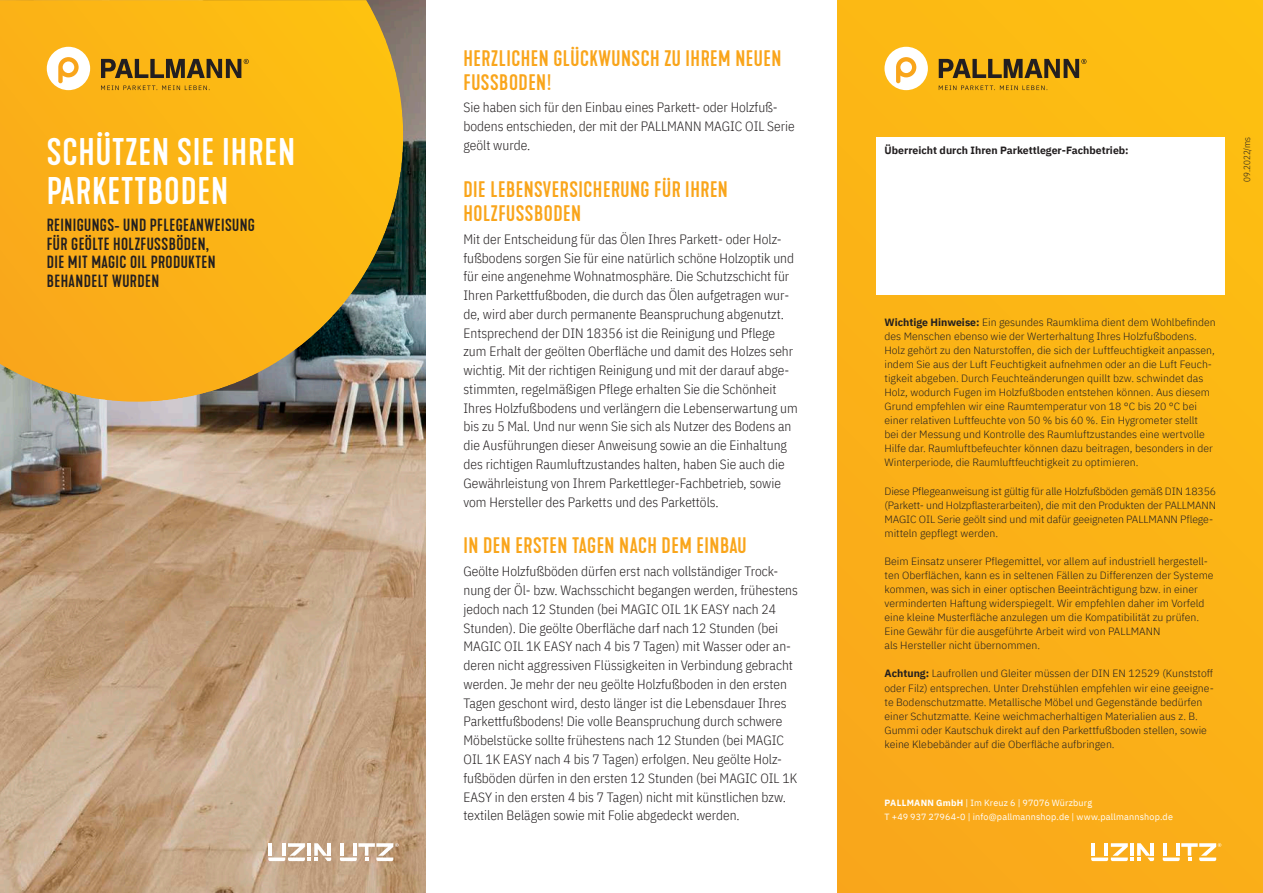
<style>
.page{position:relative;width:1263px;height:893px;background:#fff}
.page>*{position:absolute;margin:0;border:0;box-sizing:border-box;transform-origin:0 0}
.t1{font:500 36px/39px "Kapra Neue";letter-spacing:.025em;color:#fff}
.t2{font:500 21px/24px "Kapra Neue";letter-spacing:.025em;color:#f9a51b}
.t3{font:500 16.5px/18.8px "Kapra Neue";letter-spacing:.025em;color:#231f20}
.t4{font:300 condensed 13.5px/18.8px "IBM Plex Sans";color:#231f20}
.t5{font:300 10.5px/14.1px "IBM Plex Sans";color:#231f20}
.t6{font:700 10.5px "IBM Plex Sans";color:#231f20}
.t7{font:9px/14.2px "IBM Plex Sans";letter-spacing:.02em;color:#fff}
.t8{font:300 condensed 9px "IBM Plex Sans";color:#231f20}
.s1{font-weight:700}
</style>
<div class="page">
<div style="left:837px;top:0;width:426px;height:893px;background:#fbb217"></div>
<div style="left:876px;top:137px;width:349px;height:157px;background:#fff"></div>
<svg style="left:939px;top:86px;width:108px;height:4px"></svg>
<svg style="left:939px;top:59px;width:147px;height:19px"></svg>
<div style="left:884px;top:47px;width:44px;height:43px;background:#fff;border-radius:50%"></div>
<svg style="left:896px;top:57px;width:20px;height:26px"></svg>
<svg style="left:1091px;top:843px;width:63px;height:18px"></svg>
<svg style="left:1163px;top:843px;width:58px;height:18px"></svg>
<img style="left:0;top:0;width:426px;height:893px">
<svg style="left:0;top:0;width:403px;height:402px;background:#e8ab21"></svg>
<svg style="left:101px;top:86px;width:109px;height:4px"></svg>
<svg style="left:101px;top:59px;width:148px;height:19px;background:#8c691a"></svg>
<div style="left:47px;top:47px;width:43px;height:43px;background:#fff;border-radius:50%"></div>
<svg style="left:58px;top:57px;width:21px;height:26px"></svg>
<svg style="left:268px;top:843px;width:63px;height:18px"></svg>
<svg style="left:340px;top:843px;width:58px;height:18px"></svg>
<h1 class="t1" style="left:47px;top:134px;width:250px">SCHÜTZEN SIE IHREN<br>PARKETTBODEN</h1>
<h3 class="t3" style="left:47px;top:216px;width:210px">REINIGUNGS- UND PFLEGEANWEISUNG<br>FÜR GEÖLTE HOLZFUSSBÖDEN,<br>DIE MIT MAGIC OIL PRODUKTEN<br>BEHANDELT WURDEN</h3>
<h2 class="t2" style="left:463px;top:47px;width:319px">HERZLICHEN GLÜCKWUNSCH ZU IHREM NEUEN<br>FUSSBODEN!</h2>
<p class="t4" style="left:463px;top:99px;width:333px">Sie haben sich für den Einbau eines Parkett- oder Holzfuß&shy;bodens entschieden, der mit der PALLMANN MAGIC OIL Serie geölt wurde.</p>
<h2 class="t2" style="left:463px;top:178px;width:266px">DIE LEBENSVERSICHERUNG FÜR IHREN<br>HOLZFUSSBODEN</h2>
<p class="t4" style="left:463px;top:230px;width:336px">Mit der Entscheidung für das Ölen Ihres Parkett- oder Holz&shy;fußbodens sorgen Sie für eine natürlich schöne Holzoptik und für eine angenehme Wohnatmosphäre. Die Schutzschicht für Ihren Parkettfußboden, die durch das Ölen aufgetragen wur&shy;de, wird aber durch permanente Beanspruchung abgenutzt.<br>Entsprechend der DIN 18356 ist die Reinigung und Pflege zum Erhalt der geölten Oberfläche und damit des Holzes sehr wichtig. Mit der richtigen Reinigung und mit der darauf abge&shy;stimmten, regelmäßigen Pflege erhalten Sie die Schönheit Ihres Holzfußbodens und verlängern die Lebenserwartung um bis zu 5 Mal. Und nur wenn Sie sich als Nutzer des Bodens an die Ausführungen dieser Anweisung sowie an die Einhaltung des richtigen Raumluftzustandes halten, haben Sie auch die Gewährleistung von Ihrem Parkettleger-Fachbetrieb, sowie vom Hersteller des Parketts und des Parkettöls.</p>
<h2 class="t2" style="left:463px;top:535px;width:285px">IN DEN ERSTEN TAGEN NACH DEM EINBAU</h2>
<p class="t4" style="left:463px;top:563px;width:336px">Geölte Holzfußböden dürfen erst nach vollständiger Trock&shy;nung der Öl- bzw. Wachsschicht begangen werden, frühestens jedoch nach 12 Stunden (bei MAGIC OIL 1K EASY nach 24<br>Stunden). Die geölte Oberfläche darf nach 12 Stunden (bei MAGIC OIL 1K EASY nach 4 bis 7 Tagen) mit Wasser oder an&shy;deren nicht aggressiven Flüssigkeiten in Verbindung gebracht werden. Je mehr der neu geölte Holzfußboden in den ersten Tagen geschont wird, desto länger ist die Lebensdauer Ihres Parkettfußbodens! Die volle Beanspruchung durch schwere Möbelstücke sollte frühestens nach 12 Stunden (bei MAGIC OIL 1K EASY nach 4 bis 7 Tagen) erfolgen. Neu geölte Holz&shy;fußböden dürfen in den ersten 12 Stunden (bei MAGIC OIL 1K EASY in den ersten 4 bis 7 Tagen) nicht mit künstlichen bzw. textilen Belägen sowie mit Folie abgedeckt werden.</p>
<p class="t6" style="left:884px;top:144px;width:246px">Überreicht durch Ihren Parkettleger-Fachbetrieb:</p>
<p class="t8" style="left:1242px;top:182px;width:46px;rotate:-90deg">09.2022/ms</p>
<p class="t5" style="left:884px;top:314px;width:333px"><span class="s1">Wichtige Hinweise:</span> Ein gesundes Raumklima dient dem Wohlbe昀椀nden des Menschen ebenso wie der Werterhaltung Ihres Holzfußbodens.<br>Holz gehört zu den Naturstoffen, die sich der Luftfeuchtigkeit anpassen, indem Sie aus der Luft Feuchtigkeit aufnehmen oder an die Luft Feuch&shy;tigkeit abgeben. Durch Feuchteänderungen quillt bzw. schwindet das Holz, wodurch Fugen im Holzfußboden entstehen können. Aus diesem Grund empfehlen wir eine Raumtemperatur von 18 °C bis 20 °C bei einer relativen Luftfeuchte von 50 % bis 60 %. Ein Hygrometer stellt<br>bei der Messung und Kontrolle des Raumluftzustandes eine wertvolle Hilfe dar. Raumluftbefeuchter können dazu beitragen, besonders in der Winterperiode, die Raumluftfeuchtigkeit zu optimieren.</p>
<p class="t5" style="left:884px;top:485px;width:333px">Diese Pflegeanweisung ist gültig für alle Holzfußböden gemäß DIN 18356 (Parkett- und Holzpflasterarbeiten), die mit den Produkten der PALLMANN MAGIC OIL Serie geölt sind und mit dafür geeigneten PALLMANN Pflege - mitteln gepflegt werden.</p>
<p class="t5" style="left:884px;top:555px;width:331px">Beim Einsatz unserer Pflegemittel, vor allem auf industriell hergestell&shy;ten Oberflächen, kann es in seltenen Fällen zu Differenzen der Systeme kommen, was sich in einer optischen Beeinträchtigung bzw. in einer verminderten Haftung widerspiegelt. Wir empfehlen daher im Vorfeld eine kleine Musterfläche anzulegen um die Kompatibilität zu prüfen.<br>Eine Gewähr für die ausgeführte Arbeit wird von PALLMANN<br>als Hersteller nicht übernommen.</p>
<p class="t5" style="left:884px;top:667px;width:331px"><span class="s1">Achtung:</span> Laufrollen und Gleiter müssen der DIN EN 12529 (Kunststoff oder Filz) entsprechen. Unter Drehstühlen empfehlen wir eine geeigne&shy;te Bodenschutzmatte. Metallische Möbel und Gegenstände bedürfen einer Schutzmatte. Keine weichmacherhaltigen Materialien aus z. B.<br>Gummi oder Kautschuk direkt auf den Parkettfußboden stellen, sowie keine Klebebänder auf die Oberfläche aufbringen.</p>
<p class="t7" style="left:884px;top:796px;width:290px"><span class="s1">PALLMANN GmbH</span> | Im Kreuz 6 | 97076 Würzburg<br>T +49 937 27964-0 | info@pallmannshop.de | www.pallmannshop.de</p>
</div>
